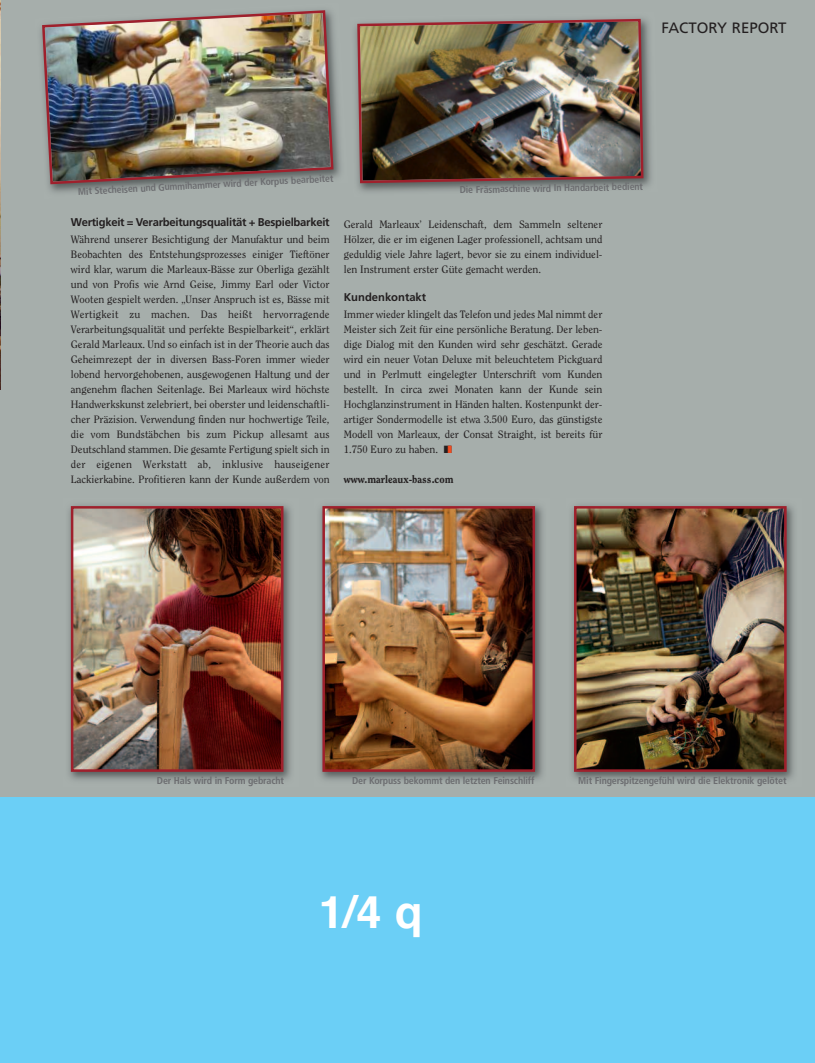
<style>
.page{position:relative;width:815px;height:1063px;background:#fff}
.page>*{position:absolute;margin:0;border:0;box-sizing:border-box;transform-origin:0 0}
.t1{font:700 45px "Helvetica";color:#fff}
.t2{font:15px "Frutiger";color:#231f20}
.t3{font:700 11.25px "Frutiger";letter-spacing:-.02em;color:#231f20}
.t4{font:700 11.25px "Frutiger";color:#231f20}
.t5{font:10.62px/15px "Clearface Std";color:#231f20;text-align:justify}
.t6{font:800 10.62px "Clearface Std";color:#231f20}
.t7{font:700 condensed 10px "Frutiger";letter-spacing:-.015em;color:#6c6d70}
.s1{color:#f04d22}
</style>
<div class="page">
<div style="left:0;top:0;width:815px;height:1006px;background:#a6aeab"></div>
<img style="left:355px;top:20px;width:296px;height:172px">
<img style="left:356px;top:18px;width:289px;height:167px">
<img style="left:0;top:0;width:1px;height:389px">
<div style="left:0;top:797px;width:815px;height:266px;background:#6bcff6"></div>
<img style="left:69px;top:505px;width:222px;height:275px">
<img style="left:74px;top:509px;width:206px;height:260px">
<div style="left:71px;top:506px;width:212px;height:266px;border:2px solid #9f202c"></div>
<img style="left:572px;top:505px;width:222px;height:275px">
<img style="left:577px;top:509px;width:207px;height:260px">
<div style="left:574px;top:506px;width:213px;height:266px;border:2px solid #9f202c"></div>
<img style="left:320px;top:505px;width:223px;height:275px">
<img style="left:325px;top:509px;width:207px;height:260px">
<div style="left:322px;top:506px;width:213px;height:266px;border:2px solid #9f202c"></div>
<img style="left:40px;top:33px;width:301px;height:160px">
<img style="left:41px;top:10px;width:294px;height:176px">
<h2 class="t2" style="left:661px;top:21px;width:127px">FACTORY REPORT</h2>
<p class="t7" style="left:78px;top:187px;width:257px;rotate:-3deg">Mit Stecheisen und Gummihammer wird der Korpus bearbeitet</p>
<p class="t3" style="left:71px;top:218px;width:260px">Wertigkeit = Verarbeitungsqualität + Bespielbarkeit</p>
<p class="t5" style="left:71px;top:232px;width:260px">Während unserer Besichtigung der Manufaktur und beim Beobachten des Entstehungsprozesses einiger Tieftöner wird klar, warum die Marleaux-Bässe zur Oberliga gezählt und von Profis wie Arnd Geise, Jimmy Earl oder Victor Wooten gespielt werden. „Unser Anspruch ist es, Bässe mit Wertigkeit zu machen. Das heißt hervorragende Verarbeitungsqualität und perfekte Bespielbarkeit“, erklärt Gerald Marleaux. Und so einfach ist in der Theorie auch das Geheimrezept der in diversen Bass-Foren immer wieder lobend hervorgehobenen, ausgewogenen Haltung und der angenehm flachen Seitenlage. Bei Marleaux wird höchste Handwerkskunst zelebriert, bei oberster und leidenschaftli&shy;cher Präzision. Verwendung finden nur hochwertige Teile, die vom Bundstäbchen bis zum Pickup allesamt aus Deutschland stammen. Die gesamte Fertigung spielt sich in der eigenen Werkstatt ab, inklusive hauseigener Lackierkabine. Profitieren kann der Kunde außerdem von</p>
<p class="t7" style="left:460px;top:186px;width:185px;rotate:-1deg">Die Fräsmaschine wird In Handarbeit bedient</p>
<p class="t5" style="left:344px;top:217px;width:260px">Gerald Marleaux’ Leidenschaft, dem Sammeln seltener Hölzer, die er im eigenen Lager professionell, achtsam und geduldig viele Jahre lagert, bevor sie zu einem individuel&shy;len Instrument erster Güte gemacht werden.</p>
<p class="t4" style="left:344px;top:293px;width:84px">Kundenkontakt</p>
<p class="t5" style="left:344px;top:307px;width:260px">Immer wieder klingelt das Telefon und jedes Mal nimmt der Meister sich Zeit für eine persönliche Beratung. Der leben&shy;dige Dialog mit den Kunden wird sehr geschätzt. Gerade wird ein neuer Votan Deluxe mit beleuchtetem Pickguard und in Perlmutt eingelegter Unterschrift vom Kunden bestellt. In circa zwei Monaten kann der Kunde sein Hochglanzinstrument in Händen halten. Kostenpunkt der&shy;artiger Sondermodelle ist etwa 3.500 Euro, das günstigste Modell von Marleaux, der Consat Straight, ist bereits für 1.750 Euro zu haben. ■<span class="s1">■</span></p>
<p class="t6" style="left:344px;top:474px;width:111px">www.marleaux-bass.com</p>
<p class="t7" style="left:157px;top:776px;width:129px">Der Hals wird in Form gebracht</p>
<p class="t7" style="left:352px;top:776px;width:184px">Der Korpuss bekommt den letzten Feinschliff</p>
<p class="t7" style="left:578px;top:776px;width:210px">Mit Fingerspitzengefühl wird die Elektronik gelötet</p>
<h1 class="t1" style="left:319px;top:894px;width:105px">1/4 q</h1>
</div>
